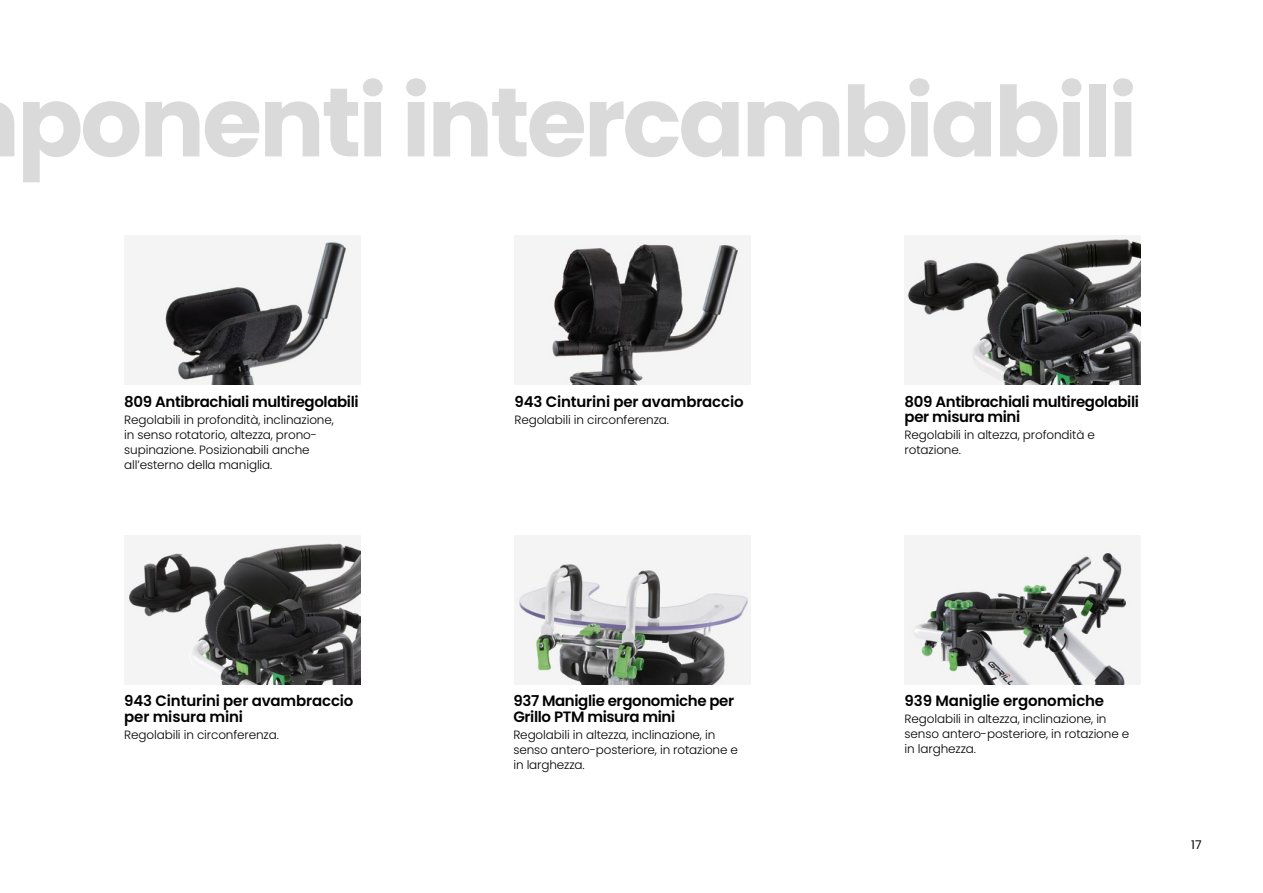
<style>
.page{position:relative;width:1263px;height:893px;background:#fff}
.page>*{position:absolute;margin:0;border:0;box-sizing:border-box;transform-origin:0 0}
.t1{font:700 97.5px "Poppins";letter-spacing:-.03em;color:#dadada}
.t2{font:600 15px/16.5px "Poppins";letter-spacing:-.025em;color:#000}
.t3{font:300 12px/15px "Poppins";letter-spacing:-.01em;color:#000}
.t4{font:12px "Poppins";color:#000}
</style>
<div class="page">
<img style="left:124px;top:235px;width:236px;height:149px">
<img style="left:124px;top:536px;width:236px;height:149px">
<img style="left:905px;top:235px;width:235px;height:149px">
<img style="left:905px;top:536px;width:235px;height:149px">
<img style="left:514px;top:235px;width:236px;height:149px">
<img style="left:514px;top:536px;width:236px;height:149px">
<h1 class="t1" style="left:17px;top:66px;width:1122px">ponenti intercambiabili</h1>
<p class="t2" style="left:124px;top:394px;width:236px">809 Antibrachiali multiregolabili</p>
<p class="t3" style="left:124px;top:413px;width:211px">Regolabili in profondità, inclinazione, in senso rotatorio, altezza, prono&shy;supinazione. Posizionabili anche all’esterno della maniglia.</p>
<p class="t2" style="left:514px;top:394px;width:231px">943 Cinturini per avambraccio</p>
<p class="t3" style="left:514px;top:413px;width:156px">Regolabili in circonferenza.</p>
<p class="t2" style="left:905px;top:394px;width:236px;line-height:15px">809 Antibrachiali multiregolabili per misura mini</p>
<p class="t3" style="left:905px;top:428px;width:192px">Regolabili in altezza, profondità e rotazione.</p>
<p class="t2" style="left:124px;top:692px;width:231px">943 Cinturini per avambraccio per misura mini</p>
<p class="t3" style="left:124px;top:728px;width:156px">Regolabili in circonferenza.</p>
<p class="t2" style="left:513px;top:692px;width:222px">937 Maniglie ergonomiche per<br>Grillo PTM misura mini</p>
<p class="t3" style="left:513px;top:728px;width:226px">Regolabili in altezza, inclinazione, in senso antero-posteriore, in rotazione e in larghezza.</p>
<p class="t2" style="left:905px;top:692px;width:201px">939 Maniglie ergonomiche</p>
<p class="t3" style="left:905px;top:711px;width:226px">Regolabili in altezza, inclinazione, in senso antero-posteriore, in rotazione e in larghezza.</p>
<p class="t4" style="left:1191px;top:838px;width:12px">17</p>
</div>
